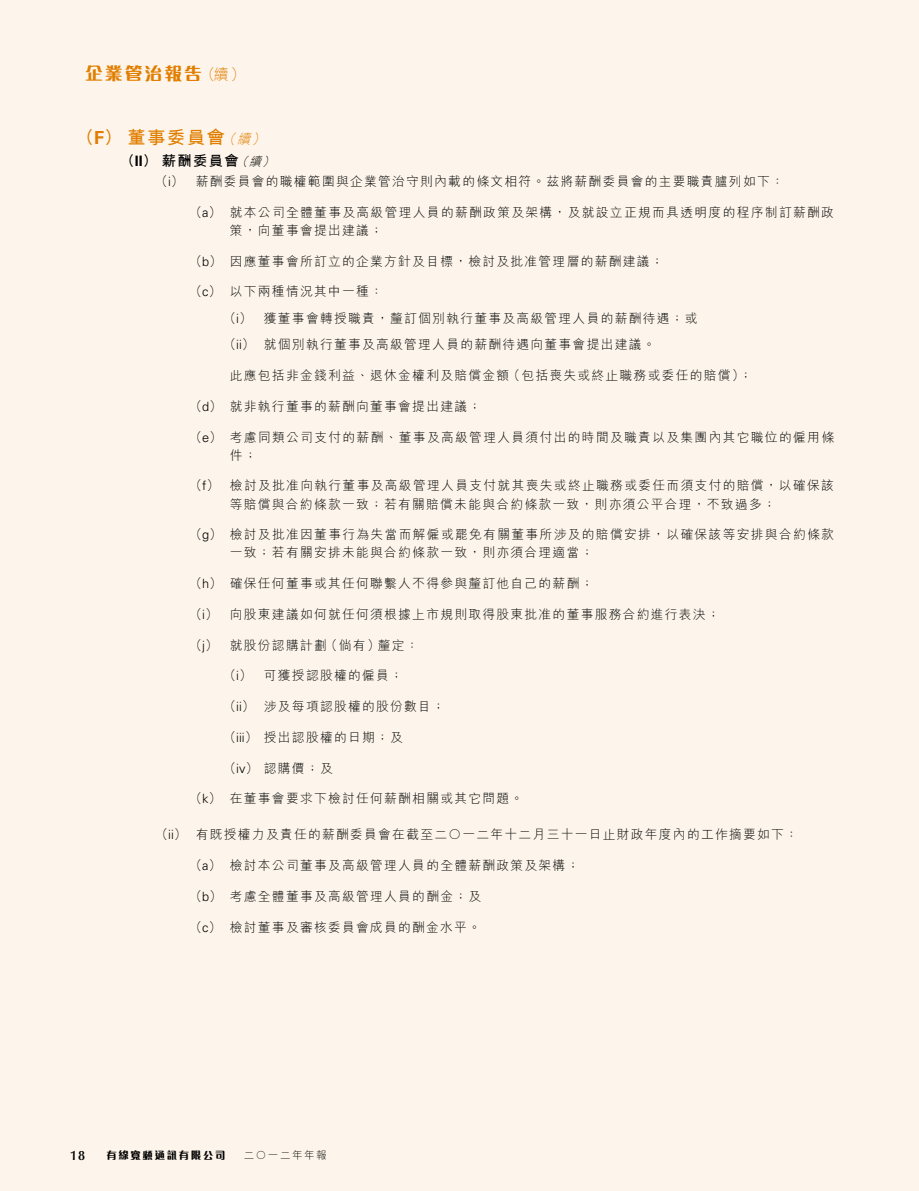
<style>
.page{position:relative;width:919px;height:1191px;background:#fff}
.page>*{position:absolute;margin:0;border:0;box-sizing:border-box;transform-origin:0 0}
.t1{font:700 18px "M Hei HK";letter-spacing:.1em;color:#e17e00}
.t2{font:700 18px "M Ngai HK";letter-spacing:.1em;color:#e17e00}
.t3{font:700 14.25px "M Hei HK";letter-spacing:.1em;color:#000}
.t4{font:600 13.5px "Optima LT Std";color:#000}
.t5{font:300 12.75px/18px "M Hei HK";letter-spacing:.1em;color:#000}
.t6{font:700 10.5px "M Ngai HK";letter-spacing:.15em;color:#000}
.s1{font-family:"M Hei HK";font-weight:300;font-size:15px}
.s2{font-family:"Univers LT Std"}
.s3{font-weight:300;font-style:italic;font-size:13.5px}
.s4{font-weight:300;font-style:italic;font-size:12px}
.s5{font-family:"M Hei HKS"}
.s6{font-family:"M Hei HK";font-weight:300}
</style>
<div class="page">
<div style="left:0;top:0;width:918px;height:1191px;background:#fdf5eb"></div>
<hr style="left:918px;top:0;width:1px;height:1191px;background:#fdf5eb">
<h1 class="t2" style="left:85px;top:64px;width:162px">企業管治報告<span class="s1">（續）</span></h1>
<h1 class="t1" style="left:76px;top:124px;width:195px">（<span class="s2">F</span>）董事委員會<span class="s3">（續）</span></h1>
<p class="t3" style="left:120px;top:150px;width:159px">（<span class="s2">II</span>）薪酬委員會<span class="s4">（續）</span></p>
<p class="t5" style="left:155px;top:172px;width:630px">（<span class="s2">i</span>） 薪酬委員會的職權範圍與企業管治守則內載的條文相符。茲將薪酬委員會的主要職責臚列如下：</p>
<p class="t5" style="left:230px;top:203px;width:605px;text-indent:-41px">（<span class="s2">a</span>） 就本公司全體董事及高級管理人員的薪酬政策及架構，及就設立正規而具透明度的程序制訂薪酬政策，向董事會提出建議；</p>
<p class="t5" style="left:189px;top:251px;width:475px">（<span class="s2">b</span>） 因應董事會所訂立的企業方針及目標，檢討及批准管理層的薪酬建議；</p>
<p class="t5" style="left:223px;top:278px;width:475px;line-height:26.5px;text-indent:-34px">（<span class="s2">c</span>） 以下兩種情況其中一種：<br>（<span class="s2">i</span>） 獲董事會轉授職責，釐訂個別執行董事及高級管理人員的薪酬待遇；或（<span class="s2">ii</span>） 就個別執行董事及高級管理人員的薪酬待遇向董事會提出建議。</p>
<p class="t5" style="left:230px;top:366px;width:524px">此應包括非金錢利益、退休金權利及賠償金額（包括喪失或終止職務或委任的賠償）；</p>
<p class="t5" style="left:189px;top:397px;width:293px">（<span class="s2">d</span>） 就非執行董事的薪酬向董事會提出建議；</p>
<p class="t5" style="left:230px;top:427px;width:605px;text-indent:-41px">（<span class="s2">e</span>） 考慮同類公司支付的薪酬、董事及高級管理人員須付出的時間及職責以及集團內其它職位的僱用條件；</p>
<p class="t5" style="left:230px;top:476px;width:605px;text-indent:-40px">（<span class="s2">f</span>） 檢討及批准向執行董事及高級管理人員支付就其喪失或終止職務或委任而須支付的賠償，以確保該等賠償與合約條款一致；若有關賠償未能與合約條款一致，則亦須公平合理，不致過多；</p>
<p class="t5" style="left:230px;top:525px;width:605px;text-indent:-41px">（<span class="s2">g</span>） 檢討及批准因董事行為失當而解僱或罷免有關董事所涉及的賠償安排，以確保該等安排與合約條款一致；若有關安排未能與合約條款一致，則亦須合理適當；</p>
<p class="t5" style="left:189px;top:574px;width:405px">（<span class="s2">h</span>） 確保任何董事或其任何聯繫人不得參與釐訂他自己的薪酬；</p>
<p class="t5" style="left:189px;top:604px;width:531px">（<span class="s2">i</span>） 向股東建議如何就任何須根據上市規則取得股東批准的董事服務合約進行表決；</p>
<p class="t5" style="left:189px;top:635px;width:231px">（<span class="s2">j</span>） 就股份認購計劃（倘有）釐定：</p>
<p class="t5" style="left:223px;top:666px;width:181px">（<span class="s2">i</span>） 可獲授認股權的僱員；</p>
<p class="t5" style="left:223px;top:697px;width:223px">（<span class="s2">ii</span>） 涉及每項認股權的股份數目；</p>
<p class="t5" style="left:223px;top:727px;width:181px">（<span class="s2">iii</span>）授出認股權的日期；及</p>
<p class="t5" style="left:223px;top:758px;width:111px">（<span class="s2">iv</span>）認購價；及</p>
<p class="t5" style="left:189px;top:789px;width:335px">（<span class="s2">k</span>） 在董事會要求下檢討任何薪酬相關或其它問題。</p>
<p class="t5" style="left:155px;top:825px;width:644px">（<span class="s2">ii</span>） 有既授權力及責任的薪酬委員會在截至二<span class="s5">○</span>一二年十二月三十一日止財政年度內的工作摘要如下：</p>
<p class="t5" style="left:189px;top:856px;width:391px">（<span class="s2">a</span>） 檢討本公司董事及高級管理人員的全體薪酬政策及架構；</p>
<p class="t5" style="left:189px;top:886px;width:293px">（<span class="s2">b</span>） 考慮全體董事及高級管理人員的酬金；及</p>
<p class="t5" style="left:189px;top:917px;width:293px">（<span class="s2">c</span>） 檢討董事及審核委員會成員的酬金水平。</p>
<p class="t4" style="left:70px;top:1147px;width:17px">18</p>
<p class="t6" style="left:106px;top:1150px;width:222px">有線寬頻通訊有限公司 <span class="s6">　二○一二年年報</span></p>
</div>
